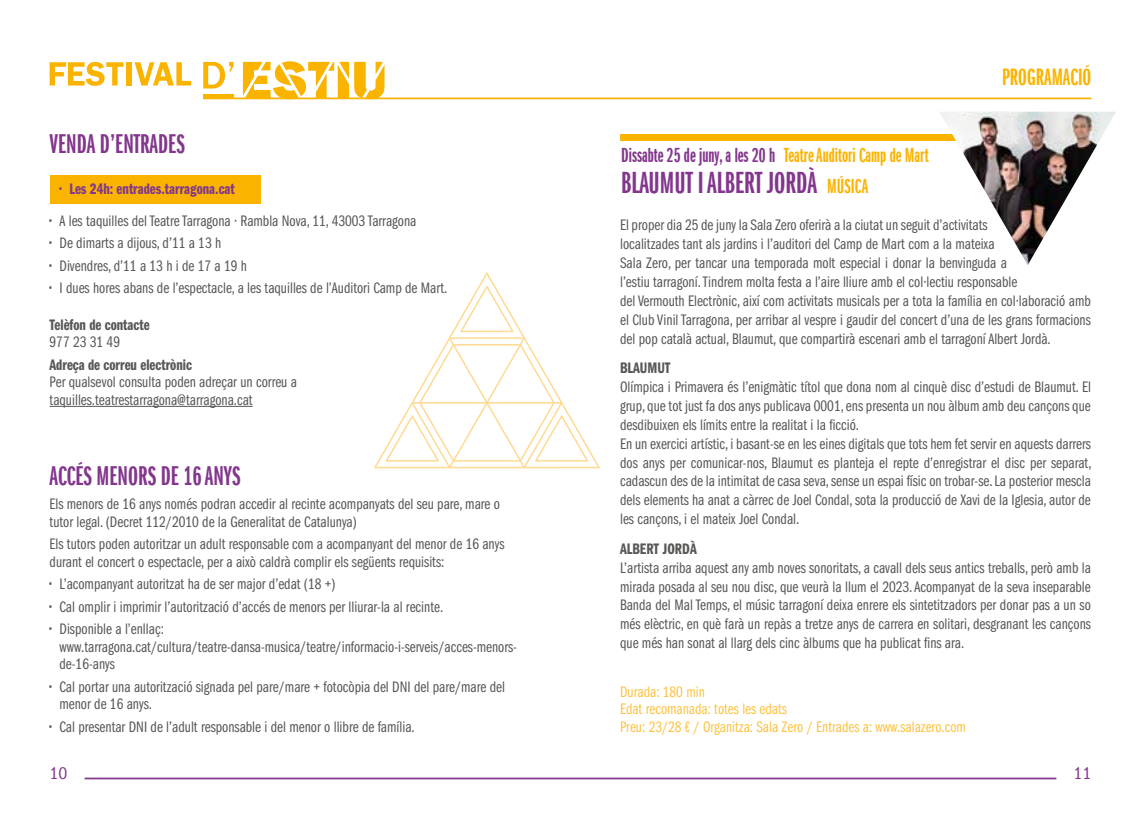
<style>
.page{position:relative;width:1141px;height:829px;background:#fff}
.page>*{position:absolute;margin:0;border:0;box-sizing:border-box;transform-origin:0 0}
.t1{font:31.5px "Franklin Gothic LT Com Dm X Cm";color:#82368c}
.t2{font:28px "Franklin Gothic LT Com Dm X Cm";color:#82368c}
.t3{font:24.5px "Franklin Gothic LT Com Dm X Cm";color:#fab400}
.t4{font:21px "Franklin Gothic LT Com Dm X Cm";color:#82368c}
.t5{font:condensed 17.5px "Franklin Gothic";color:#82368c}
.t6{font:15.75px/18.9px "Franklin Gothic Book Cmpr";color:#575756}
.t7{font:15.75px/17.5px "Franklin Gothic Book Cmpr";color:#fcc343}
.t8{font:15.75px "Franklin Gothic Demi Cmpr";color:#575756}
.t9{font:15.75px "Franklin Gothic Demi Cmpr";color:#82368c}
.s1{font-family:"Franklin Gothic Demi Cmpr"}
.s2{color:#fab400}
.s3{font-size:21px;color:#fab400}
.s4{font-family:"Franklin Gothic LT Com Bk X Cm"}
</style>
<div class="page">
<div style="left:50px;top:175px;width:210px;height:28px;background:#fab400"></div>
<hr style="left:85px;top:777px;width:971px;height:2px;background:#82368c">
<hr style="left:50px;top:406px;width:203px;height:1px;background:#575756">
<div style="left:620px;top:134px;width:383px;height:7px;background:#fab400"></div>
<img style="left:940px;top:112px;width:176px;height:153px">
<svg style="left:374px;top:272px;width:226px;height:196px"></svg>
<svg style="left:386px;top:415px;width:53px;height:46px"></svg>
<svg style="left:535px;top:415px;width:53px;height:46px"></svg>
<svg style="left:460px;top:286px;width:54px;height:46px"></svg>
<hr style="left:203px;top:97px;width:888px;height:2px;background:#fab400">
<svg style="left:203px;top:62px;width:31px;height:26px"></svg>
<hr style="left:203px;top:95px;width:31px;height:4px;background:#fab400">
<svg style="left:50px;top:62px;width:73px;height:24px"></svg>
<div style="left:126px;top:62px;width:6px;height:23px;background:#fab400"></div>
<svg style="left:135px;top:62px;width:56px;height:23px"></svg>
<svg style="left:243px;top:61px;width:141px;height:37px"></svg>
<h2 class="t2" style="left:50px;top:129px;width:137px">VENDA D’ENTRADES</h2>
<p class="t9" style="left:60px;top:180px;width:177px">• Les 24h: entrades.tarragona.cat</p>
<p class="t6" style="left:50px;top:211px;width:368px"><span class="s1">•</span> A les taquilles del Teatre Tarragona · Rambla Nova, 11, 43003 Tarragona</p>
<p class="t6" style="left:50px;top:234px;width:173px"><span class="s1">•</span> De dimarts a dijous, d’11 a 13 h</p>
<p class="t6" style="left:50px;top:256px;width:199px"><span class="s1">•</span> Divendres, d’11 a 13 h i de 17 a 19 h</p>
<p class="t6" style="left:50px;top:279px;width:399px"><span class="s1">•</span> I dues hores abans de l’espectacle, a les taquilles de l’Auditori Camp de Mart.</p>
<p class="t8" style="left:50px;top:316px;width:102px">Telèfon de contacte</p>
<p class="t6" style="left:50px;top:333px;width:72px">977 23 31 49</p>
<p class="t8" style="left:50px;top:356px;width:144px">Adreça de correu electrònic</p>
<p class="t6" style="left:50px;top:373px;width:249px;line-height:17.5px">Per qualsevol consulta poden adreçar un correu a taquilles.teatrestarragona@tarragona.cat</p>
<h2 class="t2" style="left:50px;top:460px;width:193px">ACCÉS MENORS DE 16 ANYS</h2>
<p class="t6" style="left:50px;top:495px;width:452px;line-height:17.5px">Els menors de 16 anys només podran accedir al recinte acompanyats del seu pare, mare o tutor legal. (Decret 112/2010 de la Generalitat de Catalunya)</p>
<p class="t6" style="left:50px;top:535px;width:456px;line-height:17.5px">Els tutors poden autoritzar un adult responsable com a acompanyant del menor de 16 anys durant el concert o espectacle, per a això caldrà complir els següents requisits:</p>
<p class="t6" style="left:50px;top:574px;width:287px"><span class="s1">•</span> L’acompanyant autoritzat ha de ser major d’edat (18 +)</p>
<p class="t6" style="left:50px;top:597px;width:395px"><span class="s1">•</span> Cal omplir i imprimir l’autorització d’accés de menors per lliurar-la al recinte.</p>
<p class="t6" style="left:60px;top:620px;width:459px;line-height:17.5px;text-indent:-10px"><span class="s1">•</span> Disponible a l’enllaç: www.tarragona.cat/cultura/teatre-dansa-musica/teatre/informacio-i-serveis/acces-menors&shy;de-16-anys</p>
<p class="t6" style="left:60px;top:677px;width:447px;line-height:17.5px;text-indent:-10px"><span class="s1">•</span> Cal portar una autorització signada pel pare/mare + fotocòpia del DNI del pare/mare del menor de 16 anys.</p>
<p class="t6" style="left:50px;top:717px;width:367px"><span class="s1">•</span> Cal presentar DNI de l’adult responsable i del menor o llibre de família.</p>
<h3 class="t3" style="left:1002px;top:64px;width:91px">PROGRAMACIÓ</h3>
<h3 class="t4" style="left:621px;top:143px;width:309px">Dissabte 25 de juny, a les 20 h <span class="s2">Teatre Auditori Camp de Mart</span></h3>
<h1 class="t1" style="left:621px;top:166px;width:249px">BLAUMUT I ALBERT JORDÀ <span class="s3">MÚSICA</span></h1>
<p class="t6" style="left:620px;top:216px;width:472px">El proper dia 25 de juny la Sala Zero oferirà a la ciutat un seguit d’activitats<br>localitzades tant als jardins i l’auditori del Camp de Mart com a la mateixa<br>Sala Zero, per tancar una temporada molt especial i donar la benvinguda a<br>l’estiu tarragoní. Tindrem molta festa a l’aire lliure amb el col·lectiu responsable<br>del Vermouth Electrònic, així com activitats musicals per a tota la família en col·laboració amb el Club Vinil Tarragona, per arribar al vespre i gaudir del concert d’una de les grans formacions del pop català actual, Blaumut, que compartirà escenari amb el tarragoní Albert Jordà.</p>
<p class="t8" style="left:620px;top:359px;width:52px">BLAUMUT</p>
<p class="t6" style="left:620px;top:377px;width:473px">Olímpica i Primavera és l’enigmàtic títol que dona nom al cinquè disc d’estudi de Blaumut. El grup, que tot just fa dos anys publicava 0001, ens presenta un nou àlbum amb deu cançons que desdibuixen els límits entre la realitat i la ficció.<br>En un exercici artístic, i basant-se en les eines digitals que tots hem fet servir en aquests darrers dos anys per comunicar-nos, Blaumut es planteja el repte d’enregistrar el disc per separat, cadascun des de la intimitat de casa seva, sense un espai físic on trobar-se. La posterior mescla dels elements ha anat a càrrec de Joel Condal, sota la producció de Xavi de la Iglesia, autor de les cançons, i el mateix Joel Condal.</p>
<p class="t8" style="left:620px;top:539px;width:78px">ALBERT JORDÀ</p>
<p class="t6" style="left:620px;top:558px;width:472px;text-align:justify">L’artista arriba aquest any amb noves sonoritats, a cavall dels seus antics treballs, però amb la mirada posada al seu nou disc, que veurà la llum el 2023. Acompanyat de la seva inseparable Banda del Mal Temps, el músic tarragoní deixa enrere els sintetitzadors per donar pas a un so més elèctric, en què farà un repàs a tretze anys de carrera en solitari, desgranant les cançons que més han sonat al llarg dels cinc àlbums que ha publicat fins ara.</p>
<p class="t7" style="left:620px;top:682px;width:347px">Durada: 180 min<br>Edat recomanada: totes les edats<br>Preu: 23/28 <span class="s4">€</span> / Organitza: Sala Zero / Entrades a: www.salazero.com</p>
<p class="t5" style="left:50px;top:763px;width:19px">10</p>
<p class="t5" style="left:1073px;top:763px;width:19px">11</p>
</div>
